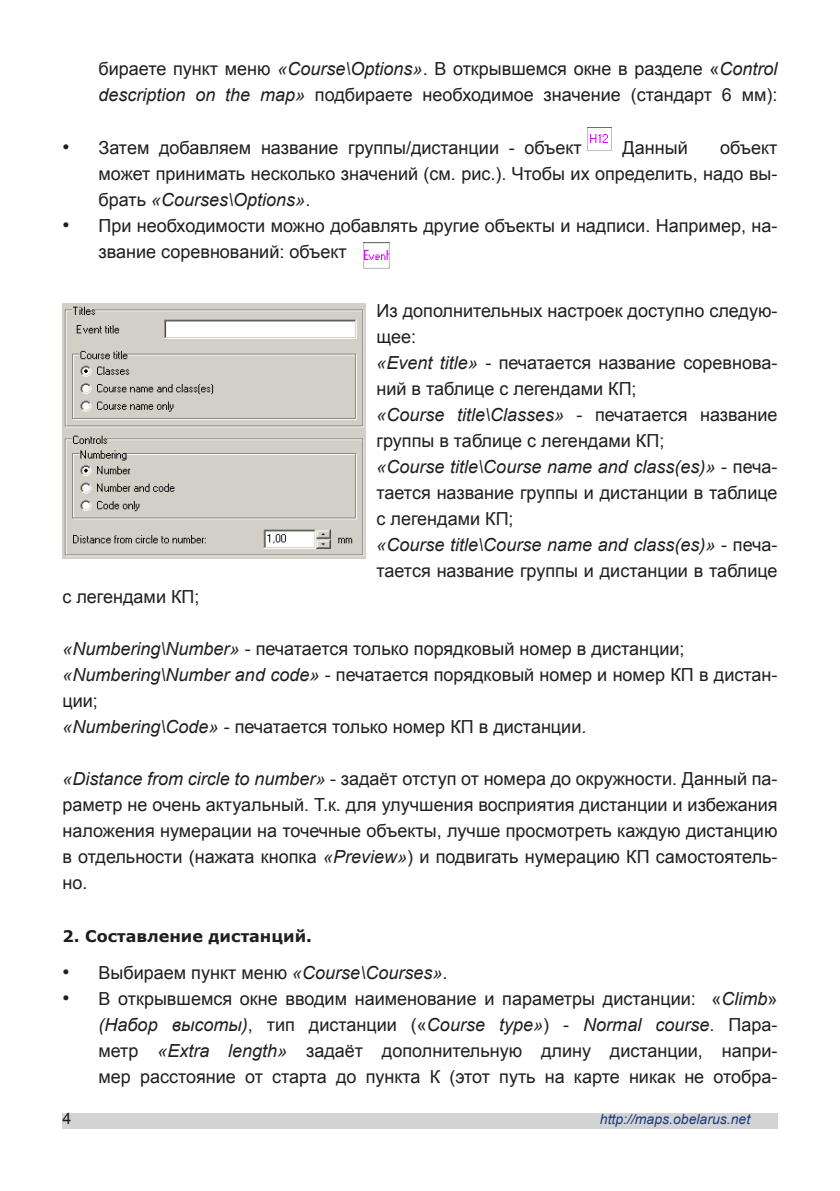
<style>
.page{position:relative;width:840px;height:1191px;background:#fff}
.page>*{position:absolute;margin:0;border:0;box-sizing:border-box;transform-origin:0 0}
.t1{font:18px/26px "Arial";color:#1f1e21}
.t2{font:700 16px "Verdana";color:#1f1e21}
.t3{font:16px "Arial";color:#1f1e21}
.t4{font:italic 14px "Arial";color:#203b7f}
.s1{font-style:italic}
.s2{font-size:20px}
</style>
<div class="page">
<div style="left:62px;top:1113px;width:715px;height:15px;background:#d2d3d4"></div>
<img style="left:587px;top:127px;width:24px;height:24px">
<img style="left:363px;top:243px;width:26px;height:26px">
<img style="left:62px;top:303px;width:303px;height:255px">
<p class="t1" style="left:98px;top:56px;width:680px">бираете пункт меню <span class="s1">«Course\Options»</span>. В открывшемся окне в разделе «<span class="s1">Control description on the map»</span> подбираете необходимое значение (стандарт 6 мм):</p>
<p class="t1" style="left:62px;top:134px;width:520px"><span class="s2">•</span> Затем добавляем название группы/дистанции - объект</p>
<p class="t1" style="left:622px;top:134px;width:67px">Данный</p>
<p class="t1" style="left:98px;top:134px;width:680px;text-align:justify;text-indent:621px">объект может принимать несколько значений (см. рис.). Чтобы их определить, надо вы&shy;брать <span class="s1">«Courses\Options»</span>.</p>
<p class="t1" style="left:98px;top:212px;width:680px;text-indent:-36px"><span class="s2">•</span> При необходимости можно добавлять другие объекты и надписи. Например, на&shy;звание соревнований: объект</p>
<p class="t1" style="left:376px;top:297px;width:402px">Из дополнительных настроек доступно следую&shy;щее:<br><span class="s1">«Event title»</span> - печатается название соревнова&shy;ний в таблице с легендами КП;<br><span class="s1">«Course title\Classes»</span> - печатается название группы в таблице с легендами КП;<br><span class="s1">«Course title\Course name and class(es)»</span> - печа&shy;тается название группы и дистанции в таблице с легендами КП;<br><span class="s1">«Course title\Course name and class(es)»</span> - печа&shy;тается название группы и дистанции в таблице</p>
<p class="t1" style="left:62px;top:583px;width:139px">с легендами КП;</p>
<p class="t1" style="left:62px;top:635px;width:716px"><span class="s1">«Numbering\Number»</span> - печатается только порядковый номер в дистанции; <span class="s1">«Numbering\Number and code»</span> - печатается порядковый номер и номер КП в дистан&shy;ции;<br><span class="s1">«Numbering\Code»</span> - печатается только номер КП в дистанции.</p>
<p class="t1" style="left:62px;top:765px;width:716px;text-align:justify"><span class="s1">«Distance from circle to number»</span> - задаёт отступ от номера до окружности. Данный па&shy;раметр не очень актуальный. Т.к. для улучшения восприятия дистанции и избежания наложения нумерации на точечные объекты, лучше просмотреть каждую дистанцию в отдельности (нажата кнопка <span class="s1">«Preview»</span>) и подвигать нумерацию КП самостоятель&shy;но.</p>
<p class="t2" style="left:62px;top:925px;width:251px">2. Составление дистанций.</p>
<p class="t1" style="left:62px;top:959px;width:386px"><span class="s2">•</span> Выбираем пункт меню <span class="s1">«Course\Courses»</span>.</p>
<p class="t1" style="left:98px;top:985px;width:680px;text-align:justify;text-indent:-36px"><span class="s2">•</span> В открывшемся окне вводим наименование и параметры дистанции: «<span class="s1">Climb</span>» <span class="s1">(Набор высоты)</span>, тип дистанции («<span class="s1">Course type»</span>) - <span class="s1">Normal course</span>. Пара&shy;метр <span class="s1">«Extra length»</span> задаёт дополнительную длину дистанции, напри&shy;мер расстояние от старта до пункта К (этот путь на карте никак не отобра-</p>
<p class="t3" style="left:62px;top:1108px;width:10px">4</p>
<p class="t4" style="left:599px;top:1110px;width:152px">http://maps.obelarus.net</p>
</div>
